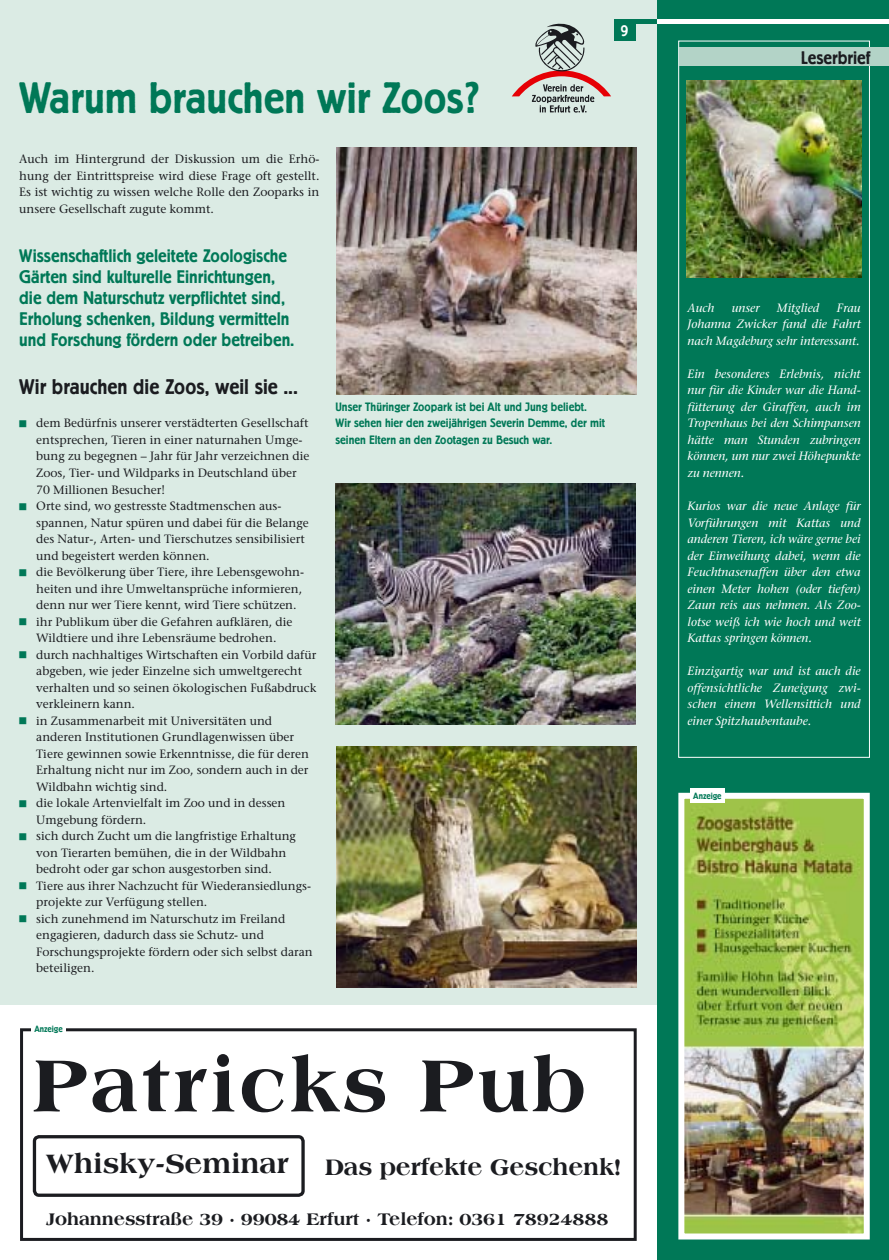
<style>
.page{position:relative;width:889px;height:1260px;background:#fff}
.page>*{position:absolute;margin:0;border:0;box-sizing:border-box;transform-origin:0 0}
.t1{font:800 78.75px "Americana LT";letter-spacing:.035em;color:#1b1c20}
.t2{font:500 43.5px "Berliner Grotesk";color:#007857}
.t3{font:800 28.5px "Americana LT";color:#1b1c20}
.t4{font:800 24px "Americana LT";letter-spacing:-.01em;color:#1b1c20}
.t5{font:500 21px "Berliner Grotesk";color:#1b1c20}
.t6{font:500 18px/21px "Berliner Grotesk";color:#007857}
.t7{font:800 18px "Americana LT";letter-spacing:-.005em;color:#1b1c20}
.t8{font:500 18px "Berliner Grotesk";color:#1b1c20}
.t9{font:500 15px "Berliner Grotesk";color:#fff}
.t10{font:12px/16.5px "Stone Serif";color:#1b1c20}
.t11{font:italic 12px/16.5px "Stone Serif";color:#fff;text-align:justify}
.t12{font:500 12px/16.5px "Berliner Grotesk";color:#007857}
.t13{font:500 9px "Berliner Grotesk";color:#007857}
.s1{color:#007857}
</style>
<div class="page">
<div style="left:0;top:0;width:668px;height:1005px;background:#dbebe4"></div>
<div style="left:631px;top:19px;width:26px;height:5px;background:#007857"></div>
<div style="left:614px;top:19px;width:22px;height:22px;background:#007857"></div>
<svg style="left:512px;top:23px;width:99px;height:90px"></svg>
<img style="left:336px;top:147px;width:300px;height:248px">
<img style="left:336px;top:746px;width:301px;height:241px">
<img style="left:335px;top:483px;width:301px;height:241px">
<div style="left:20px;top:1028px;width:617px;height:212px;border:3px solid #1b1c20"></div>
<div style="left:33px;top:1134px;width:272px;height:62px;border:3px solid #1b1c20;border-radius:5px"></div>
<div style="left:32px;top:1021px;width:34px;height:15px;background:#fff"></div>
<div style="left:657px;top:0;width:232px;height:1259px;background:#007857"></div>
<div style="left:678px;top:41px;width:192px;height:716px;border:1px solid #fff"></div>
<div style="left:679px;top:47px;width:210px;height:19px;background:#b3d3c7"></div>
<img style="left:685px;top:799px;width:178px;height:433px">
<div style="left:678px;top:792px;width:192px;height:447px;border:6px solid #fff"></div>
<div style="left:690px;top:788px;width:34px;height:14px;background:#fff"></div>
<img style="left:687px;top:81px;width:174px;height:197px">
<div style="left:657px;top:19px;width:232px;height:5px;background:#fff"></div>
<p class="t9" style="left:621px;top:25px;width:9px">9</p>
<h2 class="t2" style="left:19px;top:82px;width:461px">Warum brauchen wir Zoos?</h2>
<p class="t10" style="left:19px;top:152px;width:302px;text-align:justify">Auch im Hintergrund der Diskussion um die Erhö&shy;hung der Eintrittspreise wird diese Frage oft gestellt.<br>Es ist wichtig zu wissen welche Rolle den Zooparks in unsere Gesellschaft zugute kommt.</p>
<h3 class="t6" style="left:19px;top:246px;width:277px">Wissenschaftlich geleitete Zoologische Gärten sind kulturelle Einrichtungen, die dem Naturschutz verpflichtet sind, Er holung schenken, Bildung vermitteln und Forschung fördern oder betreiben.</h3>
<h3 class="t5" style="left:19px;top:379px;width:280px">Wir brauchen die Zoos, weil sie ...</h3>
<p class="t10" style="left:36px;top:416px;width:275px;text-indent:-17px"><span class="s1">■</span> dem Bedürfnis unserer verstädterten Gesellschaft entsprechen, Tieren in einer naturnahen Umge&shy;bung zu begegnen – Jahr für Jahr verzeichnen die Zoos, Tier- und Wildparks in Deutschland über 70 Millionen Besucher!</p>
<p class="t10" style="left:36px;top:499px;width:274px;text-indent:-17px"><span class="s1">■</span> Orte sind, wo gestresste Stadtmenschen aus&shy;spannen, Natur spüren und dabei für die Belange des Natur-, Arten- und Tierschutzes sensibilisiert und begeistert werden können.</p>
<p class="t10" style="left:36px;top:565px;width:269px;text-indent:-17px"><span class="s1">■</span> die Bevölkerung über Tiere, ihre Lebensgewohn&shy;heiten und ihre Umweltansprüche informieren, denn nur wer Tiere kennt, wird Tiere schützen.</p>
<p class="t10" style="left:19px;top:614px;width:275px;text-align:center"><span class="s1">■</span> ihr Publikum über die Gefahren aufklären, die<br>Wildtiere und ihre Lebensräume bedrohen.</p>
<p class="t10" style="left:36px;top:647px;width:282px;text-indent:-17px"><span class="s1">■</span> durch nachhaltiges Wirtschaften ein Vorbild dafür abgeben, wie jeder Einzelne sich umweltgerecht verhalten und so seinen ökologischen Fußabdruck verkleinern kann.</p>
<p class="t10" style="left:36px;top:713px;width:274px;text-indent:-17px"><span class="s1">■</span> in Zusammenarbeit mit Universitäten und anderen Institutionen Grundlagenwissen über Tiere gewinnen sowie Erkenntnisse, die für deren Erhaltung nicht nur im Zoo, sondern auch in der Wildbahn wichtig sind.</p>
<p class="t10" style="left:36px;top:796px;width:251px;text-indent:-17px"><span class="s1">■</span> die lokale Artenvielfalt im Zoo und in dessen<br>Umgebung fördern.</p>
<p class="t10" style="left:36px;top:829px;width:261px;text-indent:-17px"><span class="s1">■</span> sich durch Zucht um die langfristige Erhaltung von Tierarten bemühen, die in der Wildbahn bedroht oder gar schon ausgestorben sind.</p>
<p class="t10" style="left:36px;top:878px;width:276px;text-indent:-17px"><span class="s1">■</span> Tiere aus ihrer Nachzucht für Wiederansiedlungs&shy;projekte zur Verfügung stellen.</p>
<p class="t10" style="left:36px;top:911px;width:278px;text-indent:-17px"><span class="s1">■</span> sich zunehmend im Naturschutz im Freiland engagieren, dadurch dass sie Schutz- und Forschungsprojekte fördern oder sich selbst daran beteiligen.</p>
<p class="t12" style="left:335px;top:399px;width:271px">Unser Thüringer Zoopark ist bei Alt und Jung beliebt.<br>Wir sehen hier den zweijährigen Severin Demme, der mit seinen Eltern an den Zootagen zu Besuch war.</p>
<p class="t13" style="left:34px;top:1025px;width:30px">Anzeige</p>
<h1 class="t1" style="left:32px;top:1038px;width:555px">Patricks Pub</h1>
<h3 class="t3" style="left:46px;top:1146px;width:245px">Whisky-Seminar</h3>
<h3 class="t4" style="left:325px;top:1152px;width:298px">Das perfekte Geschenk!</h3>
<h3 class="t7" style="left:46px;top:1208px;width:564px">Johannesstraße 39 · 99084 Erfurt · Telefon: 0361 78924888</h3>
<h3 class="t8" style="left:801px;top:51px;width:71px">Leserbrief</h3>
<p class="t11" style="left:687px;top:301px;width:28px">Auch</p>
<p class="t11" style="left:732px;top:301px;width:29px">unser</p>
<p class="t11" style="left:777px;top:301px;width:44px">Mitglied</p>
<p class="t11" style="left:687px;top:301px;width:175px;text-indent:149px">Frau Johanna Zwicker fand die Fahrt nach Magdeburg sehr interessant.</p>
<p class="t11" style="left:687px;top:367px;width:175px">Ein besonderes Erlebnis, nicht nur für die Kinder war die Hand&shy;fütterung der Giraffen, auch im Tropenhaus bei den Schimpansen hätte man Stunden zubringen können, um nur zwei Höhepunkte zu nennen.</p>
<p class="t11" style="left:687px;top:499px;width:175px">Kurios war die neue Anlage für Vorführungen mit Kattas und anderen Tieren, ich wäre gerne bei der Einweihung dabei, wenn die Feuchtnasenaffen über den etwa einen Meter hohen (oder tiefen)<br>Zaun reis aus nehmen. Als Zoo&shy;lotse weiß ich wie hoch und weit Kattas springen können.</p>
<p class="t11" style="left:687px;top:664px;width:175px">Einzigartig war und ist auch die offensichtliche Zuneigung zwi&shy;schen einem Wellensittich und einer Spitzhaubentaube.</p>
<p class="t13" style="left:693px;top:792px;width:30px">Anzeige</p>
</div>
